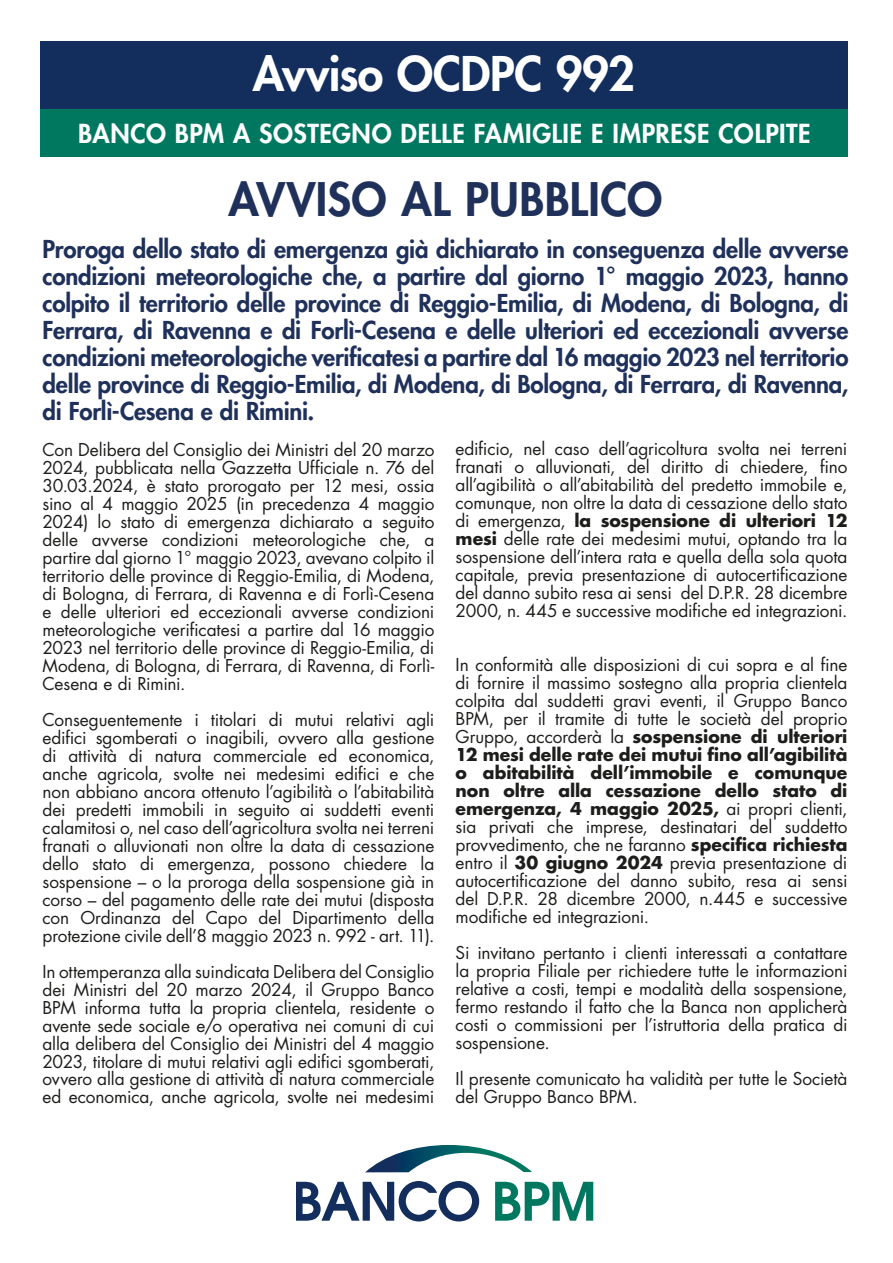
<style>
.page{position:relative;width:893px;height:1263px;background:#fff}
.page>*{position:absolute;margin:0;border:0;box-sizing:border-box;transform-origin:0 0}
.t1{font:800 46.5px "Futura LT";letter-spacing:-.01em;color:#fff}
.t2{font:800 45px "Futura LT";letter-spacing:.01em;color:#1f315a}
.t3{font:800 25.5px "Futura LT";letter-spacing:.02em;color:#fff}
.t4{font:800 24px/27px "Futura LT";letter-spacing:-.01em;color:#1f315a;text-align:justify}
.t5{font:17.25px/18px "Futura Std";letter-spacing:-.005em;color:#1d1d1b;text-align:justify}
.s1{font-weight:700}
</style>
<div class="page">
<div style="left:40px;top:42px;width:808px;height:112px;background:#132e5c"></div>
<div style="left:40px;top:110px;width:808px;height:47px;background:#007860"></div>
<svg style="left:296px;top:1181px;width:183px;height:40px"></svg>
<svg style="left:495px;top:1182px;width:98px;height:39px"></svg>
<svg style="left:365px;top:1145px;width:167px;height:27px"></svg>
<h1 class="t1" style="left:253px;top:43px;width:384px">Avviso OCDPC 992</h1>
<h3 class="t3" style="left:78px;top:117px;width:734px">BANCO BPM A SOSTEGNO DELLE FAMIGLIE E IMPRESE COLPITE</h3>
<h2 class="t2" style="left:228px;top:170px;width:436px">AVVISO AL PUBBLICO</h2>
<p class="t4" style="left:43px;top:235px;width:807px">Proroga dello stato di emergenza già dichiarato in conseguenza delle avverse condizioni meteorologiche che, a partire dal giorno 1° maggio 2023, hanno colpito il territorio delle province di Reggio-Emilia, di Modena, di Bologna, di Ferrara, di Ravenna e di Forlì-Cesena e delle ulteriori ed eccezionali avverse condizioni meteorologiche verificatesi a partire dal 16 maggio 2023 nel territorio delle province di Reggio-Emilia, di Modena, di Bologna, di Ferrara, di Ravenna, di Forlì-Cesena e di Rimini.</p>
<p class="t5" style="left:43px;top:440px;width:393px">Con Delibera del Consiglio dei Ministri del 20 marzo 2024, pubblicata nella Gazzetta Ufficiale n. 76 del 30.03.2024, è stato prorogato per 12 mesi, ossia sino al 4 maggio 2025 (in precedenza 4 maggio 2024) lo stato di emergenza dichiarato a seguito delle avverse condizioni meteorologiche che, a partire dal giorno 1° maggio 2023, avevano colpito il territorio delle province di Reggio-Emilia, di Modena, di Bologna, di Ferrara, di Ravenna e di Forlì-Cesena e delle ulteriori ed eccezionali avverse condizioni meteorologiche verificatesi a partire dal 16 maggio 2023 nel territorio delle province di Reggio-Emilia, di Modena, di Bologna, di Ferrara, di Ravenna, di Forlì-Cesena e di Rimini.</p>
<p class="t5" style="left:43px;top:710px;width:393px">Conseguentemente i titolari di mutui relativi agli edifici sgomberati o inagibili, ovvero alla gestione di attività di natura commerciale ed economica, anche agricola, svolte nei medesimi edifici e che non abbiano ancora ottenuto l’agibilità o l’abitabilità dei predetti immobili in seguito ai suddetti eventi calamitosi o, nel caso dell’agricoltura svolta nei terreni franati o alluvionati non oltre la data di cessazione dello stato di emergenza, possono chiedere la sospensione – o la proroga della sospensione già in corso – del pagamento delle rate dei mutui (disposta con Ordinanza del Capo del Dipartimento della protezione civile dell’8 maggio 2023 n. 992 - art. 11).</p>
<p class="t5" style="left:43px;top:962px;width:393px">In ottemperanza alla suindicata Delibera del Consiglio dei Ministri del 20 marzo 2024, il Gruppo Banco BPM informa tutta la propria clientela, residente o avente sede sociale e/o operativa nei comuni di cui alla delibera del Consiglio dei Ministri del 4 maggio 2023, titolare di mutui relativi agli edifici sgomberati, ovvero alla gestione di attività di natura commerciale ed economica, anche agricola, svolte nei medesimi</p>
<p class="t5" style="left:456px;top:440px;width:393px">edificio, nel caso dell’agricoltura svolta nei terreni franati o alluvionati, del diritto di chiedere, fino all’agibilità o all’abitabilità del predetto immobile e, comunque, non oltre la data di cessazione dello stato di emergenza, <span class="s1">la sospensione di ulteriori 12 mesi</span> delle rate dei medesimi mutui, optando tra la sospensione dell’intera rata e quella della sola quota capitale, previa presentazione di autocertificazione del danno subito resa ai sensi del D.P.R. 28 dicembre 2000, n. 445 e successive modifiche ed integrazioni.</p>
<p class="t5" style="left:456px;top:656px;width:393px">In conformità alle disposizioni di cui sopra e al fine di fornire il massimo sostegno alla propria clientela colpita dal suddetti gravi eventi, il Gruppo Banco BPM, per il tramite di tutte le società del proprio Gruppo, accorderà la <span class="s1">sospensione di ulteriori 12 mesi delle rate dei mutui fino all’agibilità o abitabilità dell’immobile e comunque non oltre alla cessazione dello stato di emergenza, 4 maggio 2025,</span> ai propri clienti, sia privati che imprese, destinatari del suddetto provvedimento, che ne faranno <span class="s1">specifica richiesta </span>entro il <span class="s1">30 giugno 2024</span> previa presentazione di autocertificazione del danno subito, resa ai sensi del D.P.R. 28 dicembre 2000, n.445 e successive modifiche ed integrazioni.</p>
<p class="t5" style="left:456px;top:944px;width:393px">Si invitano pertanto i clienti interessati a contattare la propria Filiale per richiedere tutte le informazioni relative a costi, tempi e modalità della sospensione, fermo restando il fatto che la Banca non applicherà costi o commissioni per l’istruttoria della pratica di sospensione.</p>
<p class="t5" style="left:456px;top:1070px;width:393px">Il presente comunicato ha validità per tutte le Società del Gruppo Banco BPM.</p>
</div>
